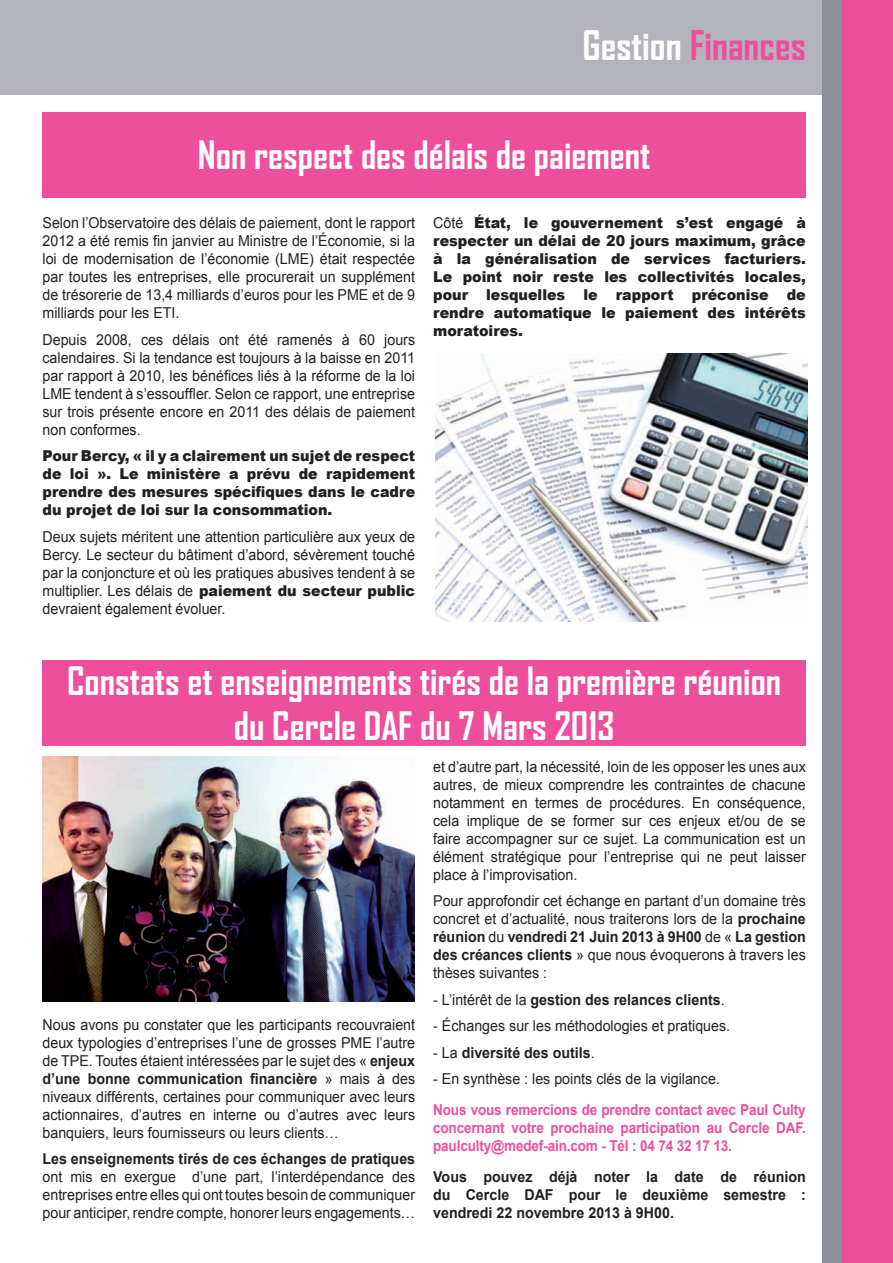
<style>
.page{position:relative;width:893px;height:1263px;background:#fff}
.page>*{position:absolute;margin:0;border:0;box-sizing:border-box;transform-origin:0 0}
.t1{font:700 39px "Agency FB";color:#ee4f9d}
.t2{font:700 37.5px/45px "Agency FB";color:#fff;text-align:center}
.t3{font:15px/18px "Arial";color:#231f20;text-align:justify;scale:.95 1}
.t4{font:900 15px/18px "Arial";color:#231f20;text-align:justify;scale:.95 1}
.t5{font:700 15px/18px "Arial";color:#231f20;text-align:justify;scale:.95 1}
.t6{font:700 15px/18px "Arial";letter-spacing:-.01em;color:#ee4f9d;text-align:justify;scale:.9 1}
.s1{color:#fff}
.s2{font-weight:900}
.s3{font-weight:400}
.s4{font-weight:700}
</style>
<div class="page">
<div style="left:0;top:0;width:893px;height:95px;background:#b3b3bb"></div>
<div style="left:840px;top:0;width:53px;height:1263px;background:#ee4f9d"></div>
<div style="left:822px;top:0;width:20px;height:1263px;background:#8d8f98"></div>
<div style="left:43px;top:112px;width:763px;height:85px;background:#ee4f9d"></div>
<div style="left:43px;top:661px;width:763px;height:85px;background:#ee4f9d"></div>
<img style="left:42px;top:757px;width:372px;height:245px">
<img style="left:436px;top:354px;width:372px;height:268px">
<h1 class="t1" style="left:583px;top:21px;width:225px"><span class="s1">Gestion</span> Finances</h1>
<h2 class="t2" style="left:198px;top:131px;width:454px">Non respect des délais de paiement</h2>
<p class="t3" style="left:43px;top:214px;width:394px">Selon l’Observatoire des délais de paiement, dont le rapport 2012 a été remis fin janvier au Ministre de l’Économie, si la loi de modernisation de l’économie (LME) était respectée par toutes les entreprises, elle procurerait un supplément de trésorerie de 13,4 milliards d’euros pour les PME et de 9 milliards pour les ETI.</p>
<p class="t3" style="left:43px;top:331px;width:394px">Depuis 2008, ces délais ont été ramenés à 60 jours calendaires. Si la tendance est toujours à la baisse en 2011 par rapport à 2010, les bénéfices liés à la réforme de la loi LME tendent à s’essouffler. Selon ce rapport, une entreprise sur trois présente encore en 2011 des délais de paiement non conformes.</p>
<p class="t4" style="left:43px;top:446px;width:394px">Pour Bercy, « il y a clairement un sujet de respect de loi ». Le ministère a prévu de rapidement prendre des mesures spécifiques dans le cadre du projet de loi sur la consommation.</p>
<p class="t3" style="left:43px;top:528px;width:394px">Deux sujets méritent une attention particulière aux yeux de Bercy. Le secteur du bâtiment d’abord, sévèrement touché par la conjoncture et où les pratiques abusives tendent à se multiplier. Les délais de <span class="s2">paiement du secteur public </span>devraient également évoluer.</p>
<p class="t4" style="left:433px;top:213px;width:394px"><span class="s3">Côté</span> État, le gouvernement s’est engagé à respecter un délai de 20 jours maximum, grâce à la généralisation de services facturiers.<br>Le point noir reste les collectivités locales, pour lesquelles le rapport préconise de rendre automatique le paiement des intérêts moratoires.</p>
<h2 class="t2" style="left:67px;top:658px;width:716px">Constats et enseignements tirés de la première réunion du Cercle DAF du 7 Mars 2013</h2>
<p class="t3" style="left:43px;top:1015px;width:394px">Nous avons pu constater que les participants recouvraient deux typologies d’entreprises l’une de grosses PME l’autre de TPE. Toutes étaient intéressées par le sujet des « <span class="s4">enjeux d’une bonne communication financière</span> » mais à des niveaux différents, certaines pour communiquer avec leurs actionnaires, d’autres en interne ou d’autres avec leurs banquiers, leurs fournisseurs ou leurs clients…</p>
<p class="t5" style="left:43px;top:1150px;width:394px">Les enseignements tirés de ces échanges de pratiques</p>
<p class="t3" style="left:43px;top:1168px;width:394px">ont mis en exergue d’une part, l’interdépendance des entreprises entre elles qui ont toutes besoin de communiquer pour anticiper, rendre compte, honorer leurs engagements…</p>
<p class="t3" style="left:433px;top:758px;width:394px">et d’autre part, la nécessité, loin de les opposer les unes aux autres, de mieux comprendre les contraintes de chacune notamment en termes de procédures. En conséquence, cela implique de se former sur ces enjeux et/ou de se faire accompagner sur ce sujet. La communication est un élément stratégique pour l’entreprise qui ne peut laisser place à l’improvisation.</p>
<p class="t3" style="left:433px;top:892px;width:394px">Pour approfondir cet échange en partant d’un domaine très concret et d’actualité, nous traiterons lors de la <span class="s4">prochaine réunion</span> du <span class="s4">vendredi 21 Juin 2013 à 9H00</span> de « <span class="s4">La gestion des créances clients</span> » que nous évoquerons à travers les thèses suivantes :</p>
<p class="t5" style="left:433px;top:991px;width:308px"><span class="s3">- L’intérêt de la</span> gestion des relances clients<span class="s3">.</span></p>
<p class="t3" style="left:433px;top:1017px;width:314px">- Échanges sur les méthodologies et pratiques.</p>
<p class="t5" style="left:433px;top:1044px;width:172px"><span class="s3">- La</span> diversité des outils<span class="s3">.</span></p>
<p class="t3" style="left:433px;top:1070px;width:303px">- En synthèse : les points clés de la vigilance.</p>
<p class="t6" style="left:433px;top:1101px;width:415px">Nous vous remercions de prendre contact avec Paul Culty concernant votre prochaine participation au Cercle DAF. paulculty@medef-ain.com - Tél : 04 74 32 17 13.</p>
<p class="t5" style="left:433px;top:1168px;width:394px">Vous pouvez déjà noter la date de réunion du Cercle DAF pour le deuxième semestre : vendredi 22 novembre 2013 à 9H00.</p>
</div>
